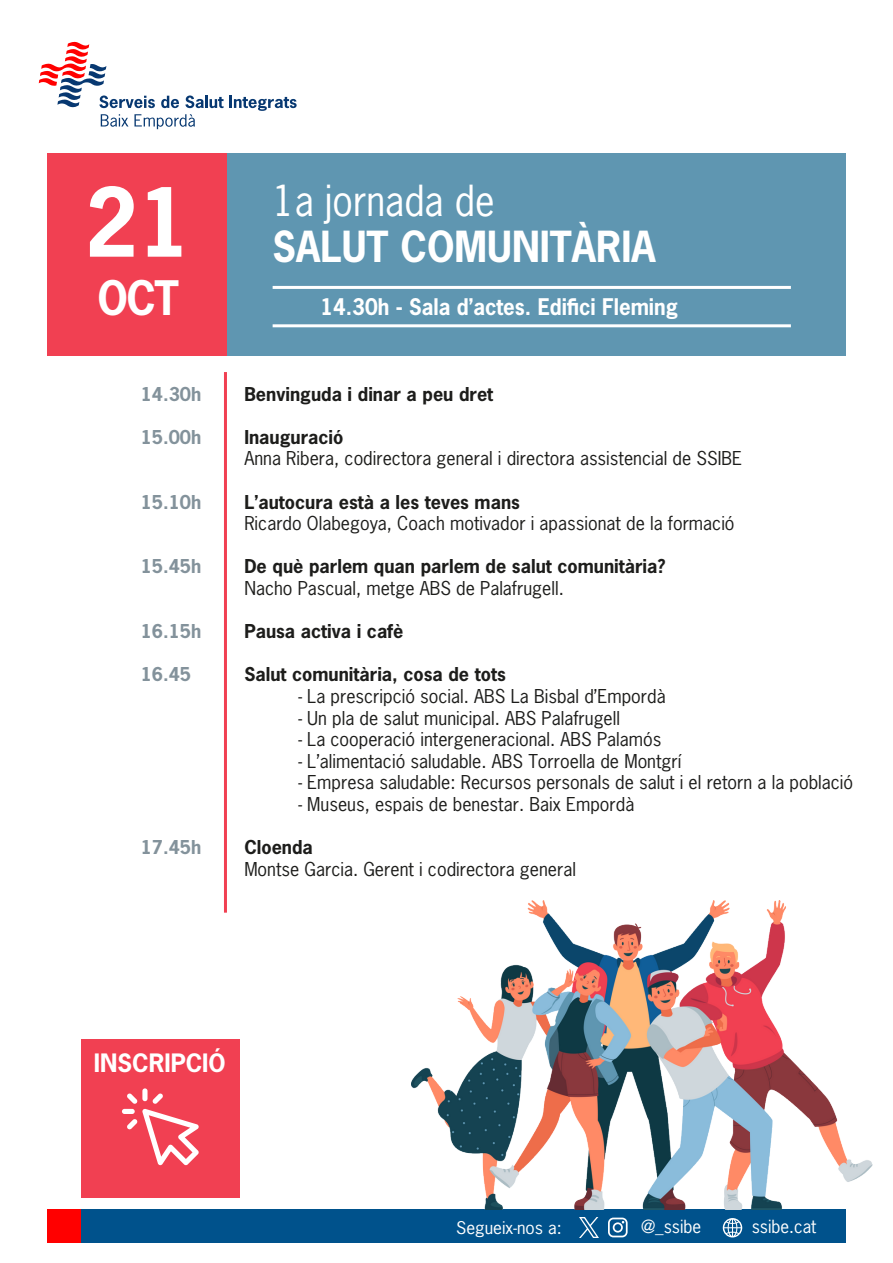
<style>
.page{position:relative;width:893px;height:1263px;background:#fff}
.page>*{position:absolute;margin:0;border:0;box-sizing:border-box;transform-origin:0 0}
.t1{font:700 89.4px "News Gothic Std";color:#fff;scale:.95 1}
.t2{font:700 44.7px "News Gothic Std";color:#fff;scale:.95 1}
.t3{font:700 40.35px "News Gothic Std";color:#fff;scale:.95 1}
.t4{font:40.35px "News Gothic Std";color:#fff;scale:.95 1}
.t5{font:700 23.85px "News Gothic Std";color:#fff}
.t6{font:700 21.6px "News Gothic Std";color:#fff;scale:.95 1}
.t7{font:18px "News Gothic Std";color:#1d1d1b}
.t8{font:700 18px "News Gothic Std";color:#1d1d1b}
.t9{font:700 18px "News Gothic Std";color:#83929b}
.t10{font:17.1px "News Gothic Std";color:#fff}
.t11{font:16.5px "News Gothic Std";color:#fff;scale:1.05 1}
</style>
<div class="page">
<div style="left:47px;top:1209px;width:799px;height:34px;background:#00528c"></div>
<svg style="left:608px;top:1217px;width:20px;height:20px"></svg>
<svg style="left:723px;top:1218px;width:19px;height:19px"></svg>
<div style="left:47px;top:1209px;width:34px;height:34px;background:#f00"></div>
<img style="left:579px;top:1217px;width:19px;height:20px">
<div style="left:47px;top:153px;width:799px;height:203px;background:#f14052"></div>
<div style="left:227px;top:153px;width:619px;height:203px;background:#5f96b1"></div>
<hr style="left:273px;top:286px;width:518px;height:3px;background:#fff">
<hr style="left:273px;top:324px;width:518px;height:3px;background:#fff">
<hr style="left:224px;top:372px;width:3px;height:541px;background:#f14052">
<div style="left:81px;top:1039px;width:158px;height:158px;background:#f14052"></div>
<svg style="left:122px;top:1088px;width:77px;height:77px"></svg>
<svg style="left:39px;top:42px;width:116px;height:66px"></svg>
<svg style="left:161px;top:96px;width:18px;height:12px"></svg>
<svg style="left:185px;top:95px;width:39px;height:13px"></svg>
<svg style="left:230px;top:96px;width:67px;height:15px"></svg>
<svg style="left:101px;top:114px;width:27px;height:13px"></svg>
<svg style="left:134px;top:114px;width:61px;height:15px"></svg>
<img style="left:411px;top:901px;width:461px;height:308px">
<h1 class="t1" style="left:85px;top:164px;width:113px">21</h1>
<h2 class="t2" style="left:97px;top:268px;width:87px">OCT</h2>
<p class="t9" style="left:141px;top:382px;width:62px">14.30h</p>
<p class="t9" style="left:141px;top:425px;width:62px">15.00h</p>
<p class="t9" style="left:141px;top:490px;width:62px">15.10h</p>
<p class="t9" style="left:141px;top:555px;width:62px">15.45h</p>
<p class="t9" style="left:141px;top:619px;width:62px">16.15h</p>
<p class="t9" style="left:141px;top:663px;width:52px">16.45</p>
<p class="t9" style="left:141px;top:835px;width:62px">17.45h</p>
<h3 class="t4" style="left:273px;top:175px;width:235px">1a jornada de</h3>
<h3 class="t3" style="left:273px;top:220px;width:405px">SALUT COMUNITÀRIA</h3>
<p class="t6" style="left:320px;top:292px;width:378px">14.30h - Sala d’actes. Edifici Fleming</p>
<p class="t8" style="left:244px;top:382px;width:250px">Benvinguda i dinar a peu dret</p>
<p class="t8" style="left:244px;top:425px;width:101px">Inauguració</p>
<p class="t7" style="left:244px;top:447px;width:499px">Anna Ribera, codirectora general i directora assistencial de SSIBE</p>
<p class="t8" style="left:244px;top:490px;width:277px">L’autocura està a les teves mans</p>
<p class="t7" style="left:244px;top:512px;width:492px">Ricardo Olabegoya, Coach motivador i apassionat de la formació</p>
<p class="t8" style="left:244px;top:555px;width:423px">De què parlem quan parlem de salut comunitària?</p>
<p class="t7" style="left:244px;top:577px;width:321px">Nacho Pascual, metge ABS de Palafrugell.</p>
<p class="t8" style="left:244px;top:619px;width:161px">Pausa activa i cafè</p>
<p class="t8" style="left:244px;top:663px;width:263px">Salut comunitària, cosa de tots</p>
<p class="t7" style="left:298px;top:685px;width:369px">- La prescripció social. ABS La Bisbal d’Empordà</p>
<p class="t7" style="left:298px;top:706px;width:323px">- Un pla de salut municipal. ABS Palafrugell</p>
<p class="t7" style="left:298px;top:728px;width:364px">- La cooperació intergeneracional. ABS Palamós</p>
<p class="t7" style="left:298px;top:749px;width:385px">- L’alimentació saludable. ABS Torroella de Montgrí</p>
<p class="t7" style="left:298px;top:771px;width:556px">- Empresa saludable: Recursos personals de salut i el retorn a la població</p>
<p class="t7" style="left:298px;top:793px;width:338px">- Museus, espais de benestar. Baix Empordà</p>
<p class="t8" style="left:244px;top:835px;width:70px">Cloenda</p>
<p class="t7" style="left:244px;top:857px;width:333px">Montse Garcia. Gerent i codirectora general</p>
<h3 class="t5" style="left:94px;top:1047px;width:133px">INSCRIPCIÓ</h3>
<p class="t11" style="left:456px;top:1217px;width:102px">Segueix-nos a:</p>
<p class="t10" style="left:642px;top:1216px;width:61px">@_ssibe</p>
<p class="t10" style="left:752px;top:1216px;width:66px">ssibe.cat</p>
</div>
